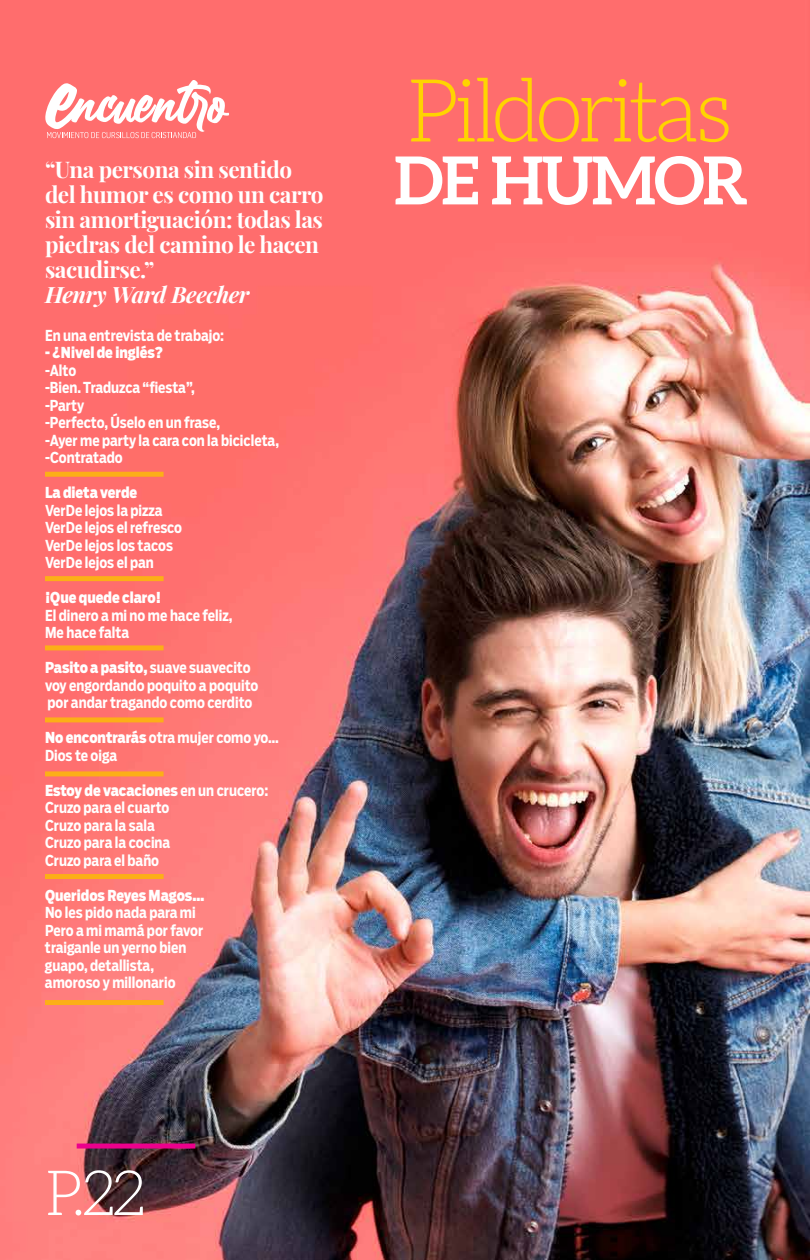
<style>
.page{position:relative;width:810px;height:1260px;background:#fff}
.page>*{position:absolute;margin:0;border:0;box-sizing:border-box;transform-origin:0 0}
.t1{font:300 87.5px "Aleo";letter-spacing:-.06em;color:#ffd400}
.t2{font:700 66.25px "Aleo";letter-spacing:-.03em;color:#fff}
.t3{font:300 62.5px "Aleo";color:#fff}
.t4{font:22.5px/25px "Playfair Display";letter-spacing:-.02em;color:#fff}
.t5{font:italic 22.5px "Playfair Display";letter-spacing:-.02em;color:#fff}
.t6{font:700 15px/17.5px "Salvo Sans Cond";color:#fff;scale:.95 1}
.t7{font:900 15px "Salvo Sans Cond";color:#fff;scale:.95 1}
.s1{font-weight:900}
</style>
<div class="page">
<img style="left:0;top:0;width:810px;height:1260px">
<svg style="left:45px;top:80px;width:184px;height:58px"></svg>
<div style="left:45px;top:1000px;width:119px;height:5px;background:#fcaf17"></div>
<div style="left:45px;top:645px;width:119px;height:5px;background:#fcaf17"></div>
<div style="left:45px;top:717px;width:119px;height:5px;background:#fcaf17"></div>
<div style="left:45px;top:771px;width:119px;height:5px;background:#fcaf17"></div>
<div style="left:45px;top:874px;width:119px;height:5px;background:#fcaf17"></div>
<div style="left:45px;top:576px;width:119px;height:5px;background:#fcaf17"></div>
<div style="left:45px;top:472px;width:119px;height:5px;background:#fcaf17"></div>
<div style="left:77px;top:1144px;width:118px;height:5px;background:#ec008c"></div>
<h3 class="t4" style="left:45px;top:156px;width:280px">“Una persona sin sentido del humor es como un carro sin amortiguación: todas las piedras del camino le hacen sacudirse.”</h3>
<h3 class="t5" style="left:45px;top:277px;width:206px">Henry Ward Beecher</h3>
<p class="t6" style="left:45px;top:326px;width:190px">En una entrevista de trabajo:</p>
<p class="t7" style="left:45px;top:342px;width:126px">- ¿Nivel de inglés?</p>
<p class="t6" style="left:45px;top:361px;width:248px">-Alto<br>-Bien. Traduzca “fiesta”,<br>-Party<br>-Perfecto, Úselo en un frase,<br>-Ayer me party la cara con la bicicleta, -Contratado</p>
<p class="t7" style="left:45px;top:482px;width:99px">La dieta verde</p>
<p class="t6" style="left:45px;top:501px;width:146px">VerDe lejos la pizza<br>VerDe lejos el refresco<br>VerDe lejos los tacos<br>VerDe lejos el pan</p>
<p class="t7" style="left:45px;top:587px;width:124px">¡Que quede claro!</p>
<p class="t6" style="left:45px;top:607px;width:199px">El dinero a mi no me hace feliz,<br>Me hace falta</p>
<p class="t6" style="left:45px;top:659px;width:226px"><span class="s1">Pasito a pasito,</span> suave suavecito voy engordando poquito a poquito por andar tragando como cerdito</p>
<p class="t6" style="left:45px;top:729px;width:248px"><span class="s1">No encontrarás</span> otra mujer como yo…<br>Dios te oiga</p>
<p class="t6" style="left:45px;top:782px;width:237px"><span class="s1">Estoy de vacaciones</span> en un crucero:<br>Cruzo para el cuarto<br>Cruzo para la sala<br>Cruzo para la cocina<br>Cruzo para el baño</p>
<p class="t7" style="left:45px;top:885px;width:169px">Queridos Reyes Magos…</p>
<p class="t6" style="left:45px;top:904px;width:168px">No les pido nada para mi<br>Pero a mi mamá por favor traiganle un yerno bien guapo, detallista, amoroso y millonario</p>
<h3 class="t3" style="left:45px;top:1159px;width:102px">P.22</h3>
<h1 class="t1" style="left:407px;top:63px;width:327px">Pildoritas</h1>
<h2 class="t2" style="left:394px;top:142px;width:355px">DE HUMOR</h2>
</div>
